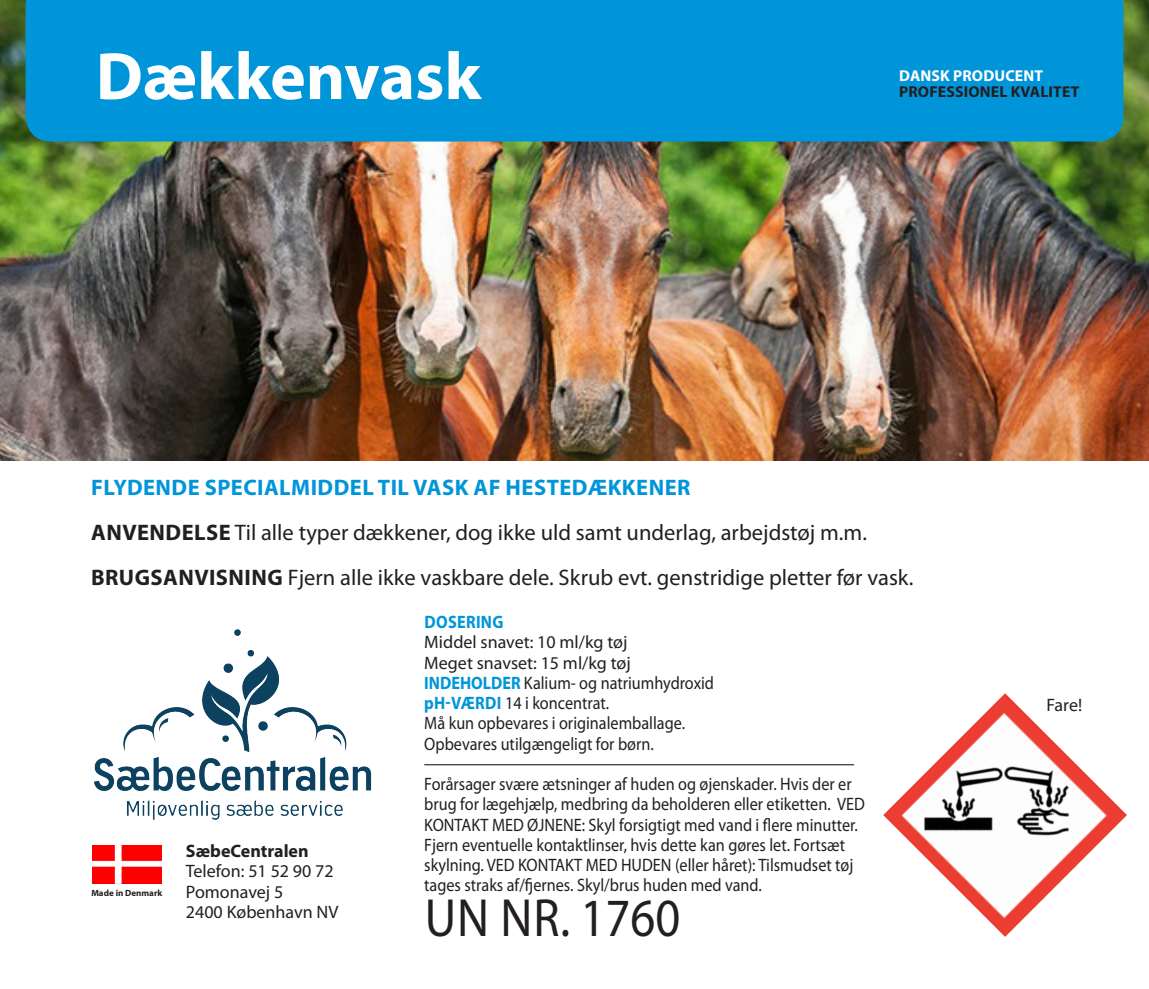
<style>
.page{position:relative;width:1149px;height:989px;background:#fff}
.page>*{position:absolute;margin:0;border:0;box-sizing:border-box;transform-origin:0 0}
.t1{font:700 67.5px "Myriad Pro";color:#fff}
.t2{font:54px "Myriad Pro";color:#231f20;scale:.9 1}
.t3{font:22.5px "Myriad Pro";color:#231f20}
.t4{font:700 22.5px "Myriad Pro";letter-spacing:.02em;color:#0095d9}
.t5{font:18px/20.2px "Myriad Pro";color:#231f20;scale:.9 1}
.t6{font:18px/20.2px "Myriad Pro";color:#231f20}
.t7{font:700 18px "Myriad Pro";color:#231f20}
.t8{font:700 18px "Myriad Pro";letter-spacing:.02em;color:#0095d9;scale:.9 1}
.t9{font:700 15.75px "Myriad Pro";letter-spacing:.01em;color:#231f20}
.t10{font:700 15.75px "Myriad Pro";letter-spacing:.01em;color:#fff}
.t11{font:700 9px "Myriad Pro";color:#231f20}
.s1{font-weight:700}
.s2{font-weight:700;color:#0095d9}
</style>
<div class="page">
<img style="left:0;top:0;width:1148px;height:460px">
<img style="left:94px;top:629px;width:278px;height:191px">
<div style="left:26px;top:0;width:1097px;height:141px;background:#0095d9"></div>
<hr style="left:424px;top:764px;width:429px;height:1px;background:#231f20">
<img style="left:92px;top:845px;width:70px;height:38px">
<img style="left:883px;top:693px;width:243px;height:244px">
<p class="t1" style="left:96px;top:32px;width:386px">Dækkenvask</p>
<p class="t10" style="left:898px;top:66px;width:145px">DANSK PRODUCENT</p>
<p class="t9" style="left:898px;top:81px;width:182px">PROFESSIONEL KVALITET</p>
<p class="t4" style="left:91px;top:473px;width:600px">FLYDENDE SPECIALMIDDEL TIL VASK AF HESTEDÆKKENER</p>
<p class="t3" style="left:91px;top:519px;width:777px"><span class="s1">ANVENDELSE</span> Til alle typer dækkener, dog ikke uld samt underlag, arbejdstøj m.m.</p>
<p class="t3" style="left:91px;top:564px;width:823px"><span class="s1">BRUGSANVISNING</span> Fjern alle ikke vaskbare dele. Skrub evt. genstridige pletter før vask.</p>
<p class="t11" style="left:91px;top:887px;width:72px">Made in Denmark</p>
<p class="t7" style="left:186px;top:839px;width:124px">SæbeCentralen</p>
<p class="t6" style="left:186px;top:861px;width:149px">Telefon: 51 52 90 72</p>
<p class="t6" style="left:186px;top:881px;width:99px">Pomonavej 5</p>
<p class="t6" style="left:186px;top:901px;width:154px">2400 København NV</p>
<p class="t8" style="left:424px;top:610px;width:89px">DOSERING</p>
<p class="t6" style="left:424px;top:632px;width:205px">Middel snavet: 10 ml/kg tøj</p>
<p class="t6" style="left:424px;top:652px;width:291px">Meget snavset: 15 ml/kg tøj<br><span class="s2">INDEHOLDER</span> Kalium- og natriumhydroxid</p>
<p class="t5" style="left:424px;top:692px;width:207px"><span class="s2">pH-VÆRDI</span> 14 i koncentrat.</p>
<p class="t5" style="left:424px;top:713px;width:291px">Må kun opbevares i originalemballage.</p>
<p class="t5" style="left:424px;top:733px;width:256px">Opbevares utilgængeligt for børn.</p>
<p class="t5" style="left:424px;top:773px;width:491px">Forårsager svære ætsninger af huden og øjenskader. Hvis der er brug for lægehjælp, medbring da beholderen eller etiketten. VED KONTAKT MED ØJNENE: Skyl forsigtigt med vand i flere minutter.<br>Fjern eventuelle kontaktlinser, hvis dette kan gøres let. Fortsæt skylning. VED KONTAKT MED HUDEN (eller håret): Tilsmudset tøj tages straks af/fjernes. Skyl/brus huden med vand.</p>
<p class="t2" style="left:424px;top:885px;width:285px">UN NR. 1760</p>
<p class="t6" style="left:1046px;top:694px;width:37px">Fare!</p>
</div>
